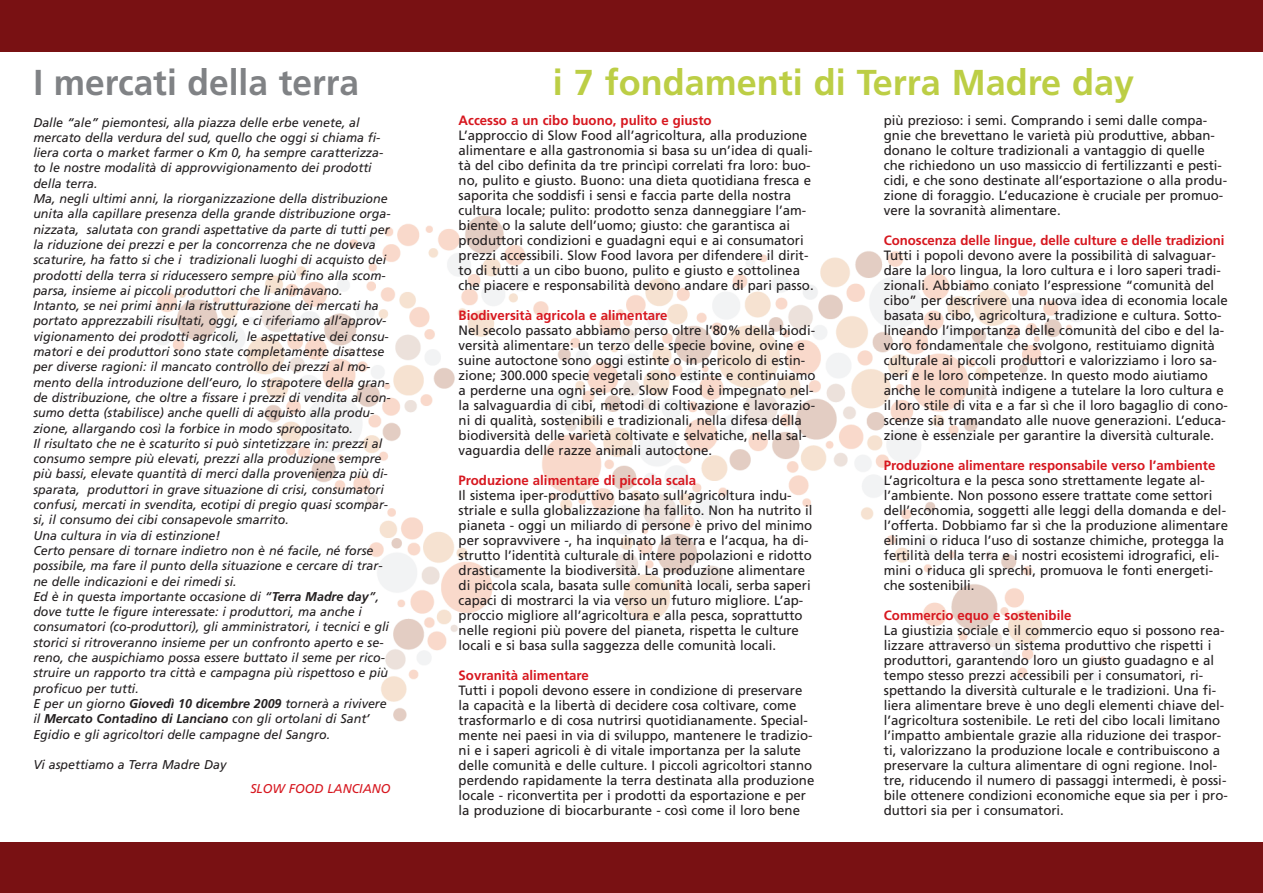
<style>
.page{position:relative;width:1263px;height:893px;background:#fff}
.page>*{position:absolute;margin:0;border:0;box-sizing:border-box;transform-origin:0 0}
.t1{font:700 36px "Frutiger";color:#bcce45}
.t2{font:700 36px "Frutiger";color:#808285}
.t3{font:13.5px/15px "Frutiger";color:#231f20}
.t4{font:700 13.5px "Frutiger";color:#d7171f}
.t5{font:italic 12.75px/15.3px "Frutiger";color:#231f20}
.t6{font:italic 12.75px "Frutiger";color:#d7171f}
.s1{font-weight:700}
</style>
<div class="page">
<img style="left:154px;top:215px;width:953px;height:507px">
<div style="left:0;top:0;width:1262px;height:51px;background:#791113"></div>
<div style="left:0;top:842px;width:1262px;height:51px;background:#791113"></div>
<h1 class="t2" style="left:33px;top:68px;width:327px">I mercati della terra</h1>
<p class="t5" style="left:33px;top:115px;width:359px">Dalle “ale” piemontesi, alla piazza delle erbe venete, al mercato della verdura del sud, quello che oggi si chiama fi&shy;liera corta o market farmer o Km 0, ha sempre caratterizza&shy;to le nostre modalità di approvvigionamento dei prodotti della terra.<br>Ma, negli ultimi anni, la riorganizzazione della distribuzione unita alla capillare presenza della grande distribuzione orga&shy;nizzata, salutata con grandi aspettative da parte di tutti per la riduzione dei prezzi e per la concorrenza che ne doveva scaturire, ha fatto si che i tradizionali luoghi di acquisto dei prodotti della terra si riducessero sempre più fino alla scom&shy;parsa, insieme ai piccoli produttori che li animavano.<br>Intanto, se nei primi anni la ristrutturazione dei mercati ha portato apprezzabili risultati, oggi, e ci riferiamo all’approv&shy;vigionamento dei prodotti agricoli, le aspettative dei consu&shy;matori e dei produttori sono state completamente disattese per diverse ragioni: il mancato controllo dei prezzi al mo&shy;mento della introduzione dell’euro, lo strapotere della gran&shy;de distribuzione, che oltre a fissare i prezzi di vendita al con&shy;sumo detta (stabilisce) anche quelli di acquisto alla produ&shy;zione, allargando così la forbice in modo spropositato.<br>Il risultato che ne è scaturito si può sintetizzare in: prezzi al consumo sempre più elevati, prezzi alla produzione sempre più bassi, elevate quantità di merci dalla provenienza più di&shy;sparata, produttori in grave situazione di crisi, consumatori confusi, mercati in svendita, ecotipi di pregio quasi scompar&shy;si, il consumo dei cibi consapevole smarrito.<br>Una cultura in via di estinzione!<br>Certo pensare di tornare indietro non è né facile, né forse possibile, ma fare il punto della situazione e cercare di trar&shy;ne delle indicazioni e dei rimedi si.<br>Ed è in questa importante occasione di “<span class="s1">Terra Madre day</span>”, dove tutte le figure interessate: i produttori, ma anche i consumatori (co-produttori), gli amministratori, i tecnici e gli storici si ritroveranno insieme per un confronto aperto e se&shy;reno, che auspichiamo possa essere buttato il seme per rico&shy;struire un rapporto tra città e campagna più rispettoso e più proficuo per tutti.<br>E per un giorno <span class="s1">Giovedì 10 dicembre 2009</span> tornerà a rivivere il <span class="s1">Mercato Contadino di Lanciano</span> con gli ortolani di Sant’ Egidio e gli agricoltori delle campagne del Sangro.</p>
<p class="t5" style="left:33px;top:758px;width:194px">Vi aspettiamo a Terra Madre Day</p>
<p class="t6" style="left:250px;top:783px;width:142px">SLOW FOOD LANCIANO</p>
<h1 class="t1" style="left:553px;top:68px;width:583px">i 7 fondamenti di Terra Madre day</h1>
<p class="t4" style="left:459px;top:115px;width:255px">Accesso a un cibo buono, pulito e giusto</p>
<p class="t3" style="left:459px;top:129px;width:357px">L’approccio di Slow Food all’agricoltura, alla produzione alimentare e alla gastronomia si basa su un’idea di quali&shy;tà del cibo definita da tre princìpi correlati fra loro: buo&shy;no, pulito e giusto. Buono: una dieta quotidiana fresca e saporita che soddisfi i sensi e faccia parte della nostra cultura locale; pulito: prodotto senza danneggiare l’am&shy;biente o la salute dell’uomo; giusto: che garantisca ai produttori condizioni e guadagni equi e ai consumatori prezzi accessibili. Slow Food lavora per difendere il dirit&shy;to di tutti a un cibo buono, pulito e giusto e sottolinea che piacere e responsabilità devono andare di pari passo.</p>
<p class="t4" style="left:459px;top:310px;width:210px">Biodiversità agricola e alimentare</p>
<p class="t3" style="left:459px;top:324px;width:358px">Nel secolo passato abbiamo perso oltre l’80% della biodi&shy;versità alimentare: un terzo delle specie bovine, ovine e suine autoctone sono oggi estinte o in pericolo di estin&shy;zione; 300.000 specie vegetali sono estinte e continuiamo a perderne una ogni sei ore. Slow Food è impegnato nel&shy;la salvaguardia di cibi, metodi di coltivazione e lavorazio&shy;ni di qualità, sostenibili e tradizionali, nella difesa della biodiversità delle varietà coltivate e selvatiche, nella sal&shy;vaguardia delle razze animali autoctone.</p>
<p class="t4" style="left:459px;top:475px;width:239px">Produzione alimentare di piccola scala</p>
<p class="t3" style="left:459px;top:489px;width:355px">Il sistema iper-produttivo basato sull’agricoltura indu&shy;striale e sulla globalizzazione ha fallito. Non ha nutrito il pianeta - oggi un miliardo di persone è privo del minimo per sopravvivere -, ha inquinato la terra e l’acqua, ha di&shy;strutto l’identità culturale di intere popolazioni e ridotto drasticamente la biodiversità. La produzione alimentare di piccola scala, basata sulle comunità locali, serba saperi capaci di mostrarci la via verso un futuro migliore. L’ap&shy;proccio migliore all’agricoltura e alla pesca, soprattutto nelle regioni più povere del pianeta, rispetta le culture locali e si basa sulla saggezza delle comunità locali.</p>
<p class="t4" style="left:459px;top:670px;width:132px">Sovranità alimentare</p>
<p class="t3" style="left:459px;top:684px;width:357px">Tutti i popoli devono essere in condizione di preservare la capacità e la libertà di decidere cosa coltivare, come trasformarlo e di cosa nutrirsi quotidianamente. Special&shy;mente nei paesi in via di sviluppo, mantenere le tradizio&shy;ni e i saperi agricoli è di vitale importanza per la salute delle comunità e delle culture. I piccoli agricoltori stanno perdendo rapidamente la terra destinata alla produzione locale - riconvertita per i prodotti da esportazione e per la produzione di biocarburante - così come il loro bene</p>
<p class="t3" style="left:884px;top:114px;width:345px">più prezioso: i semi. Comprando i semi dalle compa&shy;gnie che brevettano le varietà più produttive, abban&shy;donano le colture tradizionali a vantaggio di quelle che richiedono un uso massiccio di fertilizzanti e pesti&shy;cidi, e che sono destinate all’esportazione o alla produ&shy;zione di foraggio. L’educazione è cruciale per promuo&shy;vere la sovranità alimentare.</p>
<p class="t4" style="left:884px;top:235px;width:342px">Conoscenza delle lingue, delle culture e delle tradizioni</p>
<p class="t3" style="left:884px;top:249px;width:345px">Tutti i popoli devono avere la possibilità di salvaguar&shy;dare la loro lingua, la loro cultura e i loro saperi tradi&shy;zionali. Abbiamo coniato l’espressione “comunità del cibo” per descrivere una nuova idea di economia locale basata su cibo, agricoltura, tradizione e cultura. Sotto&shy;lineando l’importanza delle comunità del cibo e del la&shy;voro fondamentale che svolgono, restituiamo dignità culturale ai piccoli produttori e valorizziamo i loro sa&shy;peri e le loro competenze. In questo modo aiutiamo anche le comunità indigene a tutelare la loro cultura e il loro stile di vita e a far sì che il loro bagaglio di cono&shy;scenze sia tramandato alle nuove generazioni. L’educa&shy;zione è essenziale per garantire la diversità culturale.</p>
<p class="t4" style="left:884px;top:460px;width:333px">Produzione alimentare responsabile verso l’ambiente</p>
<p class="t3" style="left:884px;top:474px;width:346px">L’agricoltura e la pesca sono strettamente legate al&shy;l’ambiente. Non possono essere trattate come settori dell’economia, soggetti alle leggi della domanda e del&shy;l’offerta. Dobbiamo far sì che la produzione alimentare elimini o riduca l’uso di sostanze chimiche, protegga la fertilità della terra e i nostri ecosistemi idrografici, eli&shy;mini o riduca gli sprechi, promuova le fonti energeti&shy;che sostenibili.</p>
<p class="t4" style="left:884px;top:610px;width:189px">Commercio equo e sostenibile</p>
<p class="t3" style="left:884px;top:624px;width:345px">La giustizia sociale e il commercio equo si possono rea&shy;lizzare attraverso un sistema produttivo che rispetti i produttori, garantendo loro un giusto guadagno e al tempo stesso prezzi accessibili per i consumatori, ri&shy;spettando la diversità culturale e le tradizioni. Una fi&shy;liera alimentare breve è uno degli elementi chiave del&shy;l’agricoltura sostenibile. Le reti del cibo locali limitano l’impatto ambientale grazie alla riduzione dei traspor&shy;ti, valorizzano la produzione locale e contribuiscono a preservare la cultura alimentare di ogni regione. Inol&shy;tre, riducendo il numero di passaggi intermedi, è possi&shy;bile ottenere condizioni economiche eque sia per i pro&shy;duttori sia per i consumatori.</p>
</div>
